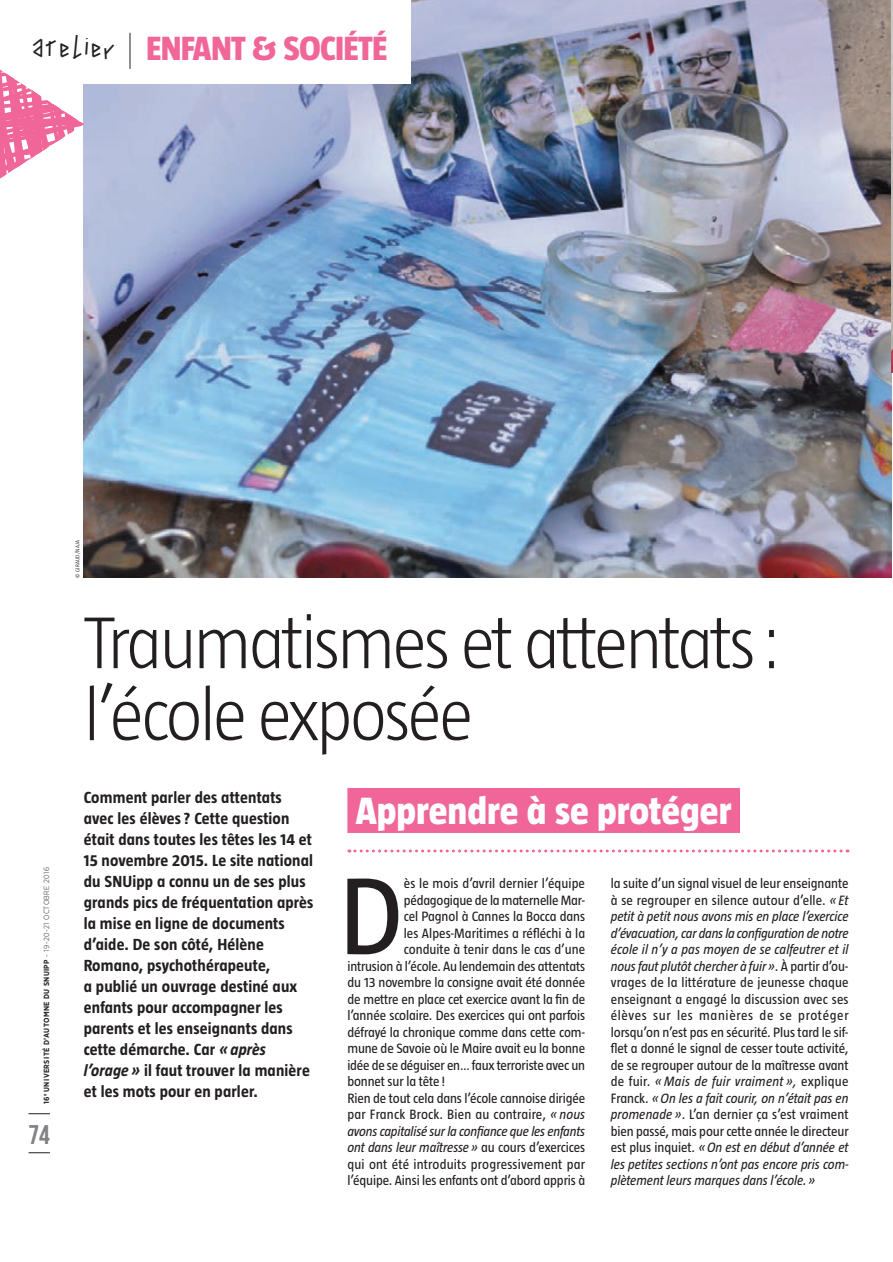
<style>
.page{position:relative;width:893px;height:1262px;background:#fff}
.page>*{position:absolute;margin:0;border:0;box-sizing:border-box;transform-origin:0 0}
.t1{font:111.75px "Taz";color:#231f20}
.t2{font:300 75px/72px "Taz";letter-spacing:-.04em;color:#231f20}
.t3{font:800 39px "Taz";color:#fff}
.t4{font:800 34.5px "Taz";letter-spacing:-.02em;color:#f16698}
.t5{font:27px "Bebas Neue";color:#808285}
.t6{font:700 16.5px/21px "Taz";letter-spacing:.01em;color:#231f20}
.t7{font:13.8px/16.5px "Taz";letter-spacing:-.01em;color:#231f20;text-align:justify}
.t8{font:italic 13.8px "Taz";letter-spacing:-.01em;color:#231f20}
.t9{font:13.8px "Taz";letter-spacing:.015em;color:#231f20}
.t10{font:13.8px "Taz";letter-spacing:.01em;color:#231f20}
.t11{font:700 7.5px "Gotham Narrow";letter-spacing:.05em;color:#231f20}
.t12{font:300 5.7px "Taz";letter-spacing:.05em;color:#231f20}
.s1{font-family:"Taping Your Hand";font-weight:400;font-size:45px;color:#231f20}
.s2{font-weight:300}
.s3{font-style:italic}
.s4{font-style:normal}
</style>
<div class="page">
<img style="left:84px;top:0;width:808px;height:578px">
<img style="left:892px;top:1px;width:1px;height:372px">
<svg style="left:29px;top:1113px;width:21px;height:1px"></svg>
<svg style="left:29px;top:1152px;width:21px;height:1px"></svg>
<div style="left:0;top:0;width:411px;height:84px;background:#fff"></div>
<hr style="left:130px;top:33px;width:1px;height:36px;background:#231f20">
<svg style="left:0;top:69px;width:84px;height:124px"></svg>
<svg style="left:349px;top:849px;width:499px;height:3px"></svg>
<div style="left:347px;top:788px;width:393px;height:45px;background:#f16698"></div>
<h3 class="t4" style="left:29px;top:31px;width:360px"><span class="s1">atelier</span> ENFANT &amp; SOCIÉTÉ</h3>
<p class="t11" style="left:42px;top:1104px;width:239px;rotate:-90deg">16<sup>e</sup> UNIVERSITÉ D’AUTOMNE DU SNUIPP <span class="s2">- 19-20-21 OCTOBRE 2016</span></p>
<h3 class="t5" style="left:29px;top:1120px;width:23px">74</h3>
<p class="t12" style="left:75px;top:578px;width:39px;rotate:-90deg">© GIRAUD/NAJA</p>
<h2 class="t2" style="left:84px;top:607px;width:700px">Traumatismes et attentats: l’école exposée</h2>
<p class="t6" style="left:84px;top:787px;width:231px">Comment parler des attentats avec les élèves ? Cette question était dans toutes les têtes les 14 et<br>15 novembre 2015. Le site national du SNUipp a connu un de ses plus grands pics de fréquentation après la mise en ligne de documents d’aide. De son côté, Hélène<br>Romano, psychothérapeute,<br>a publié un ouvrage destiné aux enfants pour accompagner les parents et les enseignants dans cette démarche. Car <span class="s3">« après l’orage »</span> il faut trouver la manière et les mots pour en parler.</p>
<h3 class="t3" style="left:356px;top:790px;width:377px">Apprendre à se protéger</h3>
<p class="t7" style="left:611px;top:875px;width:239px">la suite d’un signal visuel de leur enseignante à se regrouper en silence autour d’elle. <span class="s3">« Et petit à petit nous avons mis en place l’exercice d’évacuation, car dans la configuration de notre école il n’y a pas moyen de se calfeutrer et il nous faut plutôt chercher à fuir»</span>. À partir d’ou&shy;vrages de la littérature de jeunesse chaque enseignant a engagé la discussion avec ses élèves sur les manières de se protéger lorsqu’on n’est pas en sécurité. Plus tard le sif&shy;flet a donné le signal de cesser toute activité, de se regrouper autour de la maîtresse avant de fuir. <span class="s3">« Mais de fuir vraiment »,</span> explique Franck. <span class="s3">«On les a fait courir, on n’était pas en promenade »</span>. L’an dernier ça s’est vraiment bien passé, mais pour cette année le directeur est plus inquiet. <span class="s3">«On est en début d’année et les petites sections n’ont pas encore pris com&shy;plètement leurs marques dans l’école.»</span></p>
<h1 class="t1" style="left:339px;top:858px;width:66px">D</h1>
<p class="t7" style="left:404px;top:875px;width:183px">ès le mois d’avril dernier l’équipe</p>
<p class="t7" style="left:404px;top:892px;width:183px">pédagogique de la maternelle Mar-</p>
<p class="t7" style="left:404px;top:908px;width:183px">cel Pagnol à Cannes la Bocca dans</p>
<p class="t7" style="left:404px;top:925px;width:183px">les Alpes-Maritimes a réfléchi à la</p>
<p class="t7" style="left:404px;top:941px;width:183px">conduite à tenir dans le cas d’une</p>
<p class="t7" style="left:347px;top:958px;width:239px">intrusion à l’école. Au lendemain des attentats</p>
<p class="t7" style="left:347px;top:974px;width:239px">du 13 novembre la consigne avait été donnée</p>
<p class="t7" style="left:347px;top:991px;width:239px">de mettre en place cet exercice avant la fin de</p>
<p class="t7" style="left:347px;top:1007px;width:239px">l’année scolaire. Des exercices qui ont parfois</p>
<p class="t7" style="left:347px;top:1024px;width:239px">défrayé la chronique comme dans cette com-</p>
<p class="t7" style="left:347px;top:1040px;width:239px">mune de Savoie où le Maire avait eu la bonne</p>
<p class="t7" style="left:347px;top:1057px;width:239px">idée de se déguiser en… faux terroriste avec un</p>
<p class="t7" style="left:347px;top:1073px;width:99px">bonnet sur la tête!</p>
<p class="t7" style="left:347px;top:1090px;width:239px">Rien de tout cela dans l’école cannoise dirigée</p>
<p class="t10" style="left:347px;top:1107px;width:239px">par Franck Brock. Bien au contraire, <span class="s3">« nous</span></p>
<p class="t8" style="left:347px;top:1124px;width:239px">avons capitalisé sur la confiance que les enfants</p>
<p class="t8" style="left:347px;top:1140px;width:239px">ont dans leur maîtresse» <span class="s4">au cours d’exercices</span></p>
<p class="t9" style="left:347px;top:1157px;width:239px">qui ont été introduits progressivement par</p>
<p class="t7" style="left:347px;top:1172px;width:239px">l’équipe. Ainsi les enfants ont d’abord appris à</p>
</div>
